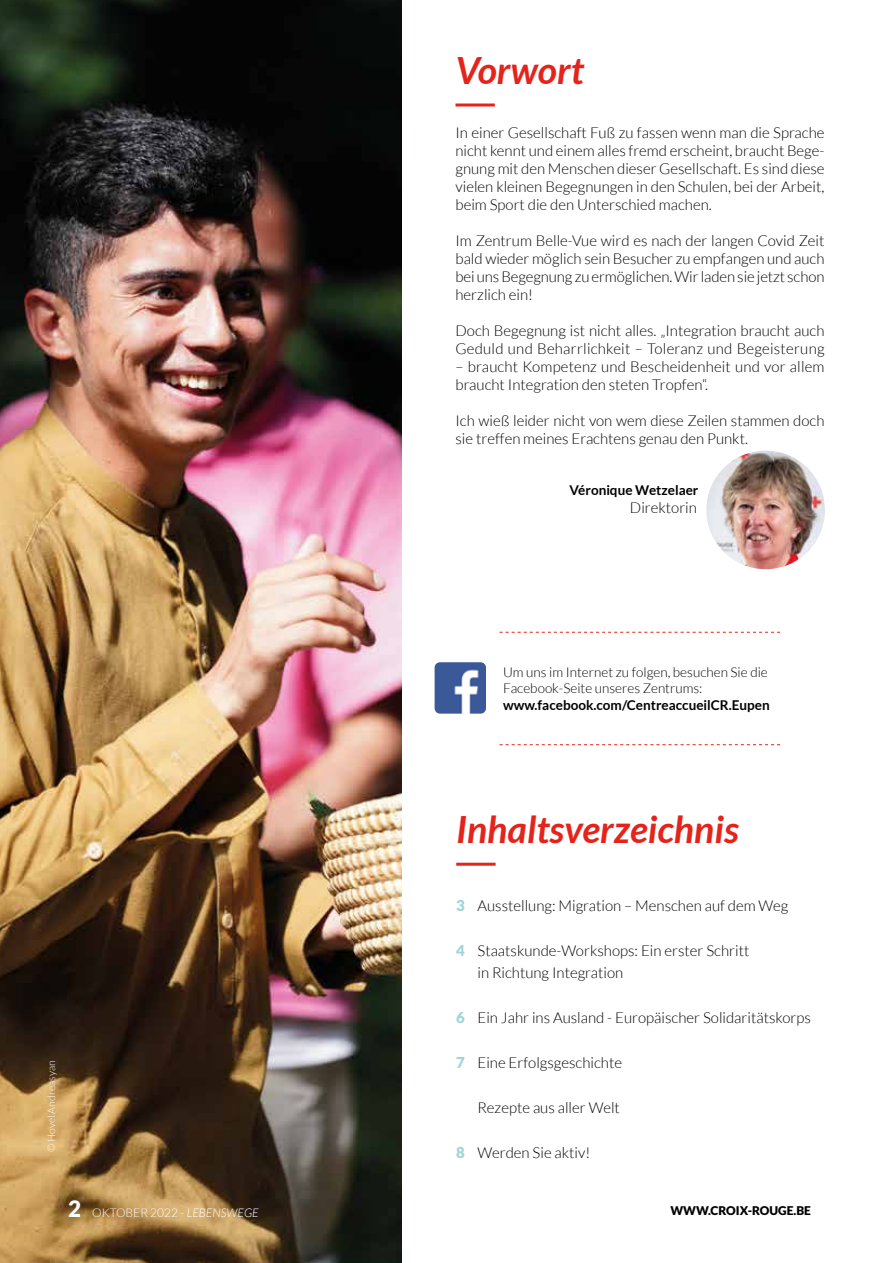
<style>
.page{position:relative;width:893px;height:1263px;background:#fff}
.page>*{position:absolute;margin:0;border:0;box-sizing:border-box;transform-origin:0 0}
.t1{font:italic 700 37.5px "Lato";color:#e5231b}
.t2{font:900 22.5px "Lato";color:#fff}
.t3{font:300 15px/18px "Lato";color:#000}
.t4{font:300 13.5px/16.5px "Lato";color:#000}
.t5{font:700 13.5px "Lato";color:#000}
.t6{font:300 12px "Lato";color:#fff}
.t7{font:900 12px "Lato";color:#000}
.t8{font:300 10.5px "Lato";color:#fff}
.s1{font-weight:900;color:#9fd5d8}
.s2{font-style:italic}
</style>
<div class="page">
<img style="left:0;top:0;width:402px;height:1263px">
<img style="left:706px;top:451px;width:119px;height:118px;border-radius:59px">
<svg style="left:500px;top:632px;width:280px;height:1px"></svg>
<svg style="left:500px;top:744px;width:280px;height:1px"></svg>
<img style="left:435px;top:662px;width:51px;height:52px">
<hr style="left:455px;top:104px;width:40px;height:3px;background:#e5231b">
<hr style="left:456px;top:863px;width:40px;height:3px;background:#e5231b">
<h1 class="t1" style="left:455px;top:49px;width:130px">Vorwort</h1>
<p class="t3" style="left:455px;top:124px;width:370px;text-align:justify">In einer Gesellschaft Fuß zu fassen wenn man die Sprache nicht kennt und einem alles fremd erscheint, braucht Bege&shy;gnung mit den Menschen dieser Gesellschaft. Es sind diese vielen kleinen Begegnungen in den Schulen, bei der Arbeit, beim Sport die den Unterschied machen.</p>
<p class="t3" style="left:455px;top:232px;width:370px;text-align:justify">Im Zentrum Belle-Vue wird es nach der langen Covid Zeit bald wieder möglich sein Besucher zu empfangen und auch bei uns Begegnung zu ermöglichen. Wir laden sie jetzt schon herzlich ein!</p>
<p class="t3" style="left:455px;top:322px;width:371px">Doch Begegnung ist nicht alles. „Integration braucht auch<br>Geduld und Beharrlichkeit – Toleranz und Begeisterung</p>
<p class="t3" style="left:455px;top:358px;width:370px">– braucht Kompetenz und Bescheidenheit und vor allem braucht Integration den steten Tropfen“.</p>
<p class="t3" style="left:455px;top:412px;width:370px">Ich wieß leider nicht von wem diese Zeilen stammen doch sie treffen meines Erachtens genau den Punkt.</p>
<p class="t5" style="left:569px;top:482px;width:130px">Véronique Wetzelaer</p>
<p class="t3" style="left:630px;top:498px;width:69px">Direktorin</p>
<p class="t4" style="left:503px;top:664px;width:266px">Um uns im Internet zu folgen, besuchen Sie die<br>Facebook-Seite unseres Zentrums:</p>
<p class="t5" style="left:503px;top:697px;width:268px">www.facebook.com/CentreaccueilCR.Eupen</p>
<h1 class="t1" style="left:456px;top:808px;width:284px">Inhaltsverzeichnis</h1>
<p class="t8" style="left:46px;top:1152px;width:94px;rotate:-90deg">© Hovel Andreasyan</p>
<p class="t3" style="left:456px;top:896px;width:334px"><span class="s1">3</span> Ausstellung: Migration – Menschen auf dem Weg</p>
<p class="t3" style="left:477px;top:939px;width:273px;line-height:22.5px;text-indent:-21px"><span class="s1">4</span> Staatskunde-Workshops: Ein erster Schritt in Richtung Integration</p>
<p class="t3" style="left:456px;top:1009px;width:356px"><span class="s1">6</span> Ein Jahr ins Ausland - Europäischer Solidaritätskorps</p>
<p class="t3" style="left:456px;top:1054px;width:167px"><span class="s1">7</span> Eine Erfolgsgeschichte</p>
<p class="t3" style="left:477px;top:1099px;width:144px">Rezepte aus aller Welt</p>
<p class="t3" style="left:456px;top:1144px;width:136px"><span class="s1">8</span> Werden Sie aktiv!</p>
<h2 class="t2" style="left:68px;top:1196px;width:15px">2</h2>
<p class="t6" style="left:92px;top:1206px;width:168px">OKTOBER 2022 - <span class="s2">LEBENSWEGE</span></p>
<p class="t7" style="left:670px;top:1204px;width:142px">WWW.CROIX-ROUGE.BE</p>
</div>
